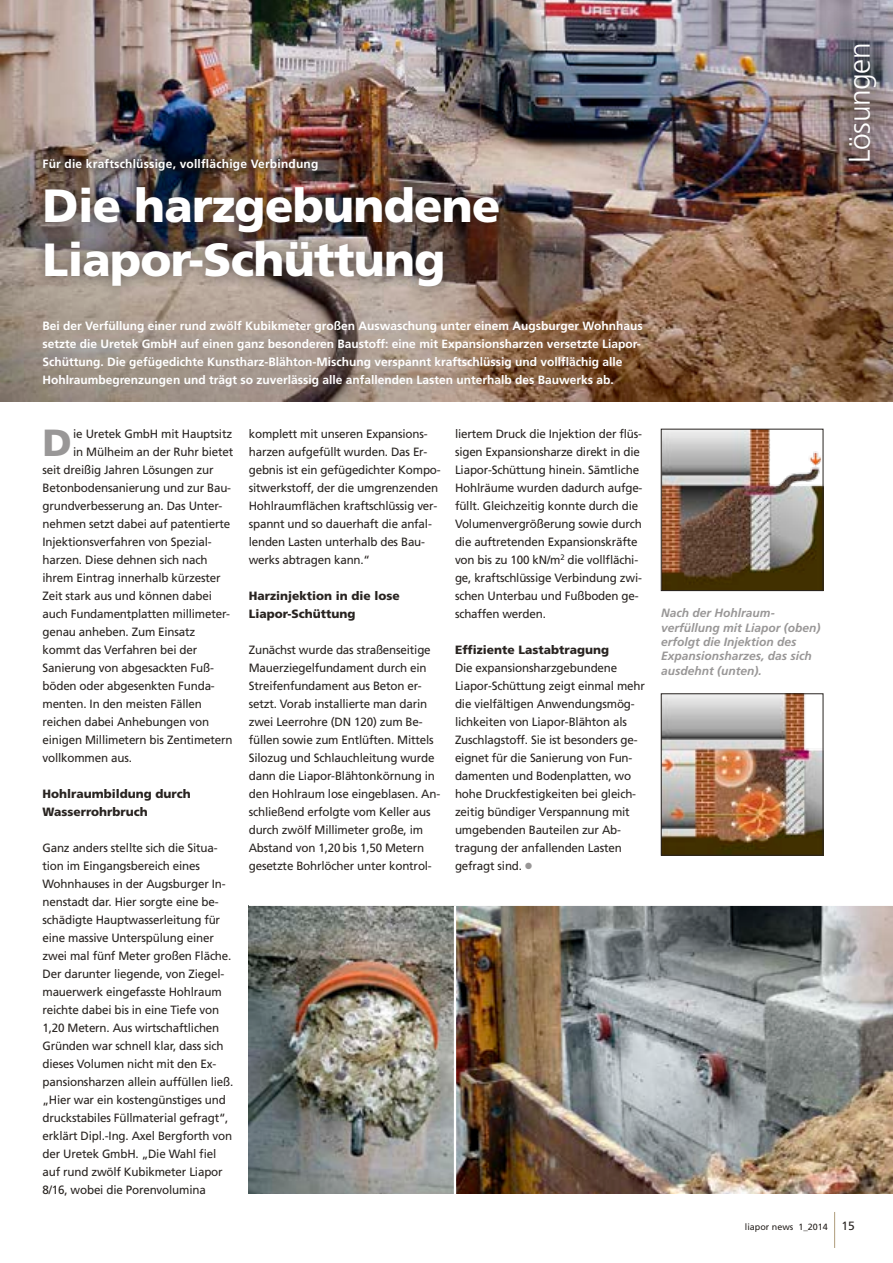
<style>
.page{position:relative;width:893px;height:1263px;background:#fff}
.page>*{position:absolute;margin:0;border:0;box-sizing:border-box;transform-origin:0 0}
.t1{font:900 46.5px/54px "Frutiger";letter-spacing:-.015em;color:#fff}
.t2{font:900 37.8px "Frutiger";color:#999797}
.t3{font:300 30px "Frutiger";letter-spacing:-.015em;color:#fff}
.t4{font:12px/18px "Frutiger";letter-spacing:-.015em;color:#292421}
.t5{font:700 12px/18px "Frutiger";color:#fff}
.t6{font:italic 700 12px/14.4px "Frutiger";color:#999797}
.t7{font:900 12px/18px "Frutiger";color:#292421}
.t8{font:9px "Frutiger";color:#292421}
.s1{color:#999797}
.s2{font-size:12px}
</style>
<div class="page">
<hr style="left:834px;top:1212px;width:1px;height:36px;background:#ae9c7b">
<img style="left:249px;top:906px;width:644px;height:288px">
<img style="left:0;top:0;width:893px;height:402px">
<img style="left:37px;top:152px;width:287px;height:21px">
<div style="left:32px;top:173px;width:480px;height:127px;background:#292421;opacity:.67"></div>
<div style="left:808px;top:3px;width:85px;height:198px;background:#292421;opacity:.58"></div>
<hr style="left:454px;top:906px;width:2px;height:314px;background:#fff">
<img style="left:663px;top:431px;width:158px;height:158px">
<div style="left:661px;top:429px;width:162px;height:162px;border:1px solid #292421"></div>
<img style="left:663px;top:695px;width:158px;height:158px">
<div style="left:661px;top:693px;width:162px;height:162px;border:1px solid #292421"></div>
<p class="t5" style="left:43px;top:155px;width:277px">Für die kraftschlüssige, vollflächige Verbindung</p>
<h1 class="t1" style="left:43px;top:178px;width:459px">Die harzgebundene<br>Liapor-Schüttung</h1>
<p class="t5" style="left:43px;top:317px;width:602px">Bei der Verfüllung einer rund zwölf Kubikmeter großen Auswaschung unter einem Augsburger Wohnhaus setzte die Uretek GmbH auf einen ganz besonderen Baustoff: eine mit Expansionsharzen versetzte Liapor-Schüttung. Die gefügedichte Kunstharz-Blähton-Mischung verspannt kraftschlüssig und vollflächig alle Hohlraumbegrenzungen und trägt so zuverlässig alle anfallenden Lasten unterhalb des Bauwerks ab.</p>
<h3 class="t3" style="left:842px;top:163px;width:122px;rotate:-90deg">Lösungen</h3>
<h2 class="t2" style="left:43px;top:420px;width:31px">D</h2>
<p class="t4" style="left:73px;top:425px;width:160px">ie Uretek GmbH mit Hauptsitz</p>
<p class="t4" style="left:73px;top:443px;width:162px">in Mülheim an der Ruhr bietet</p>
<p class="t4" style="left:43px;top:461px;width:173px">seit dreißig Jahren Lösungen zur</p>
<p class="t4" style="left:43px;top:479px;width:190px">Betonbodensanierung und zur Bau-</p>
<p class="t4" style="left:43px;top:497px;width:182px">grundverbesserung an. Das Unter-</p>
<p class="t4" style="left:43px;top:515px;width:189px">nehmen setzt dabei auf patentierte</p>
<p class="t4" style="left:43px;top:533px;width:171px">Injektionsverfahren von Spezial-</p>
<p class="t4" style="left:43px;top:551px;width:167px">harzen. Diese dehnen sich nach</p>
<p class="t4" style="left:43px;top:569px;width:180px">ihrem Eintrag innerhalb kürzester</p>
<p class="t4" style="left:43px;top:587px;width:171px">Zeit stark aus und können dabei</p>
<p class="t4" style="left:43px;top:605px;width:189px">auch Fundamentplatten millimeter-</p>
<p class="t4" style="left:43px;top:623px;width:154px">genau anheben. Zum Einsatz</p>
<p class="t4" style="left:43px;top:641px;width:156px">kommt das Verfahren bei der</p>
<p class="t4" style="left:43px;top:659px;width:173px">Sanierung von abgesackten Fuß-</p>
<p class="t4" style="left:43px;top:677px;width:174px">böden oder abgesenkten Funda-</p>
<p class="t4" style="left:43px;top:695px;width:161px">menten. In den meisten Fällen</p>
<p class="t4" style="left:43px;top:713px;width:168px">reichen dabei Anhebungen von</p>
<p class="t4" style="left:43px;top:731px;width:192px">einigen Millimetern bis Zentimetern</p>
<p class="t4" style="left:43px;top:749px;width:91px">vollkommen aus.</p>
<p class="t7" style="left:43px;top:784px;width:150px">Hohlraumbildung durch<br>Wasserrohrbruch</p>
<p class="t4" style="left:43px;top:839px;width:192px">Ganz anders stellte sich die Situa&shy;tion im Eingangsbereich eines Wohnhauses in der Augsburger In&shy;nenstadt dar. Hier sorgte eine be&shy;schädigte Hauptwasserleitung für eine massive Unterspülung einer zwei mal fünf Meter großen Fläche.<br>Der darunter liegende, von Ziegel&shy;mauerwerk eingefasste Hohlraum reichte dabei bis in eine Tiefe von 1,20 Metern. Aus wirtschaftlichen Gründen war schnell klar, dass sich dieses Volumen nicht mit den Ex&shy;pansionsharzen allein auffüllen ließ. „Hier war ein kostengünstiges und druckstabiles Füllmaterial gefragt“, erklärt Dipl.-Ing. Axel Bergforth von der Uretek GmbH. „Die Wahl fiel auf rund zwölf Kubikmeter Liapor 8/16, wobei die Porenvolumina</p>
<p class="t4" style="left:249px;top:425px;width:193px">komplett mit unseren Expansions&shy;harzen aufgefüllt wurden. Das Er&shy;gebnis ist ein gefügedichter Kompo&shy;sitwerkstoff, der die umgrenzenden Hohlraumflächen kraftschlüssig ver&shy;spannt und so dauerhaft die anfal&shy;lenden Lasten unterhalb des Bau&shy;werks abtragen kann.“</p>
<p class="t7" style="left:249px;top:586px;width:153px">Harzinjektion in die lose<br>Liapor-Schüttung</p>
<p class="t4" style="left:249px;top:641px;width:193px">Zunächst wurde das straßenseitige Mauerziegelfundament durch ein Streifenfundament aus Beton er&shy;setzt. Vorab installierte man darin zwei Leerrohre (DN 120) zum Be&shy;füllen sowie zum Entlüften. Mittels Silozug und Schlauchleitung wurde dann die Liapor-Blähtonkörnung in den Hohlraum lose eingeblasen. An&shy;schließend erfolgte vom Keller aus durch zwölf Millimeter große, im Abstand von 1,20 bis 1,50 Metern gesetzte Bohrlöcher unter kontrol-</p>
<p class="t4" style="left:455px;top:425px;width:189px">liertem Druck die Injektion der flüs&shy;sigen Expansionsharze direkt in die Liapor-Schüttung hinein. Sämtliche Hohlräume wurden dadurch aufge&shy;füllt. Gleichzeitig konnte durch die Volumenvergrößerung sowie durch die auftretenden Expansionskräfte von bis zu 100 kN/m<sup>2</sup> die vollflächi&shy;ge, kraftschlüssige Verbindung zwi&shy;schen Unterbau und Fußboden ge&shy;schaffen werden.</p>
<p class="t7" style="left:455px;top:640px;width:156px">Effiziente Lastabtragung</p>
<p class="t4" style="left:455px;top:659px;width:192px">Die expansionsharzgebundene<br>Liapor-Schüttung zeigt einmal mehr die vielfältigen Anwendungsmög&shy;lichkeiten von Liapor-Blähton als<br>Zuschlagstoff. Sie ist besonders ge&shy;eignet für die Sanierung von Fun&shy;damenten und Bodenplatten, wo hohe Druckfestigkeiten bei gleich&shy;zeitig bündiger Verspannung mit umgebenden Bauteilen zur Ab&shy;tragung der anfallenden Lasten gefragt sind. <span class="s1">●</span></p>
<p class="t6" style="left:661px;top:606px;width:161px">Nach der Hohlraum&shy;verfüllung mit Liapor (oben) erfolgt die Injektion des<br>Expansionsharzes, das sich ausdehnt (unten).</p>
<p class="t8" style="left:745px;top:1221px;width:111px">liapor news 1_2014 <span class="s2">15</span></p>
</div>
